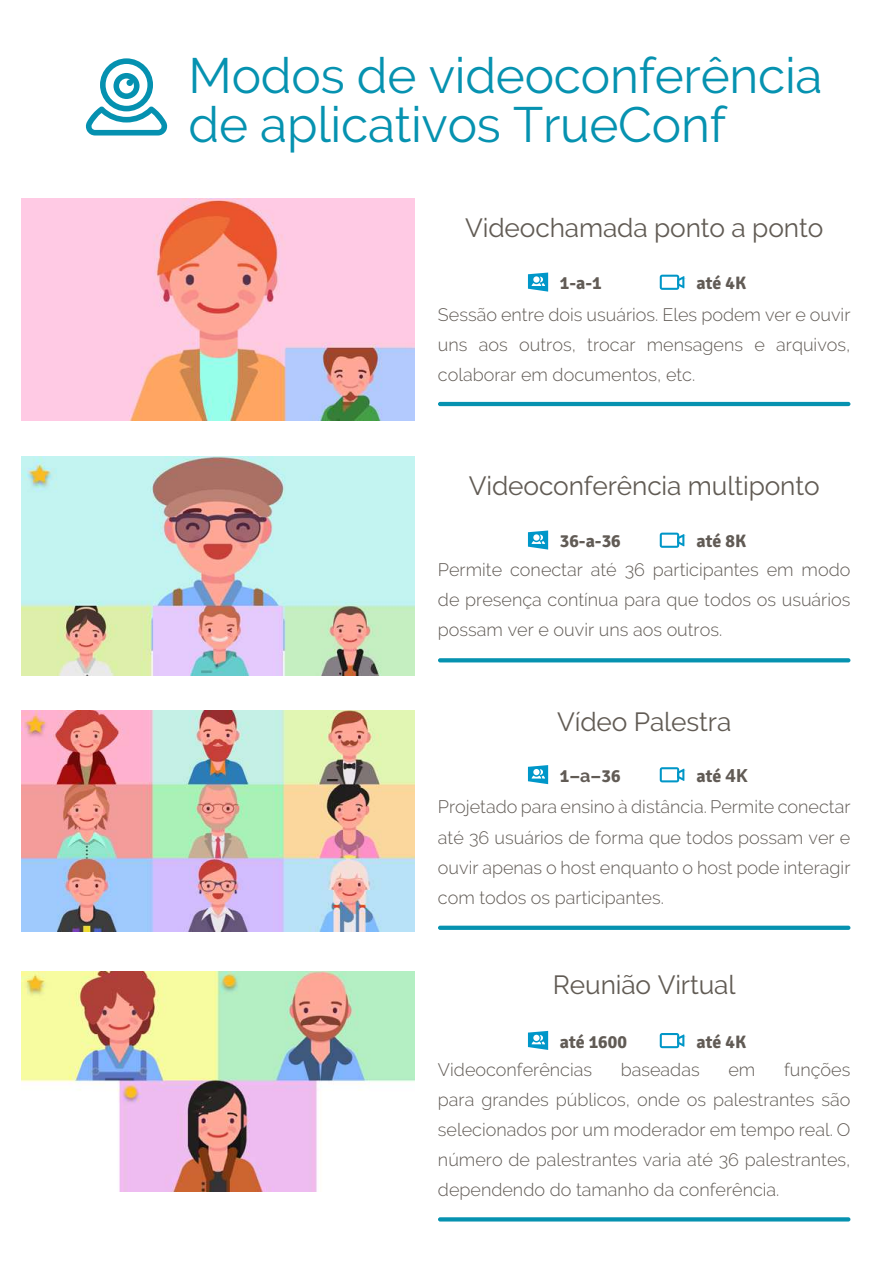
<style>
.page{position:relative;width:893px;height:1263px;background:#fff}
.page>*{position:absolute;margin:0;border:0;box-sizing:border-box;transform-origin:0 0}
.t1{font:49.5px/49.5px "Raleway";letter-spacing:-.005em;color:#0692b0}
.t2{font:26.25px "Raleway";letter-spacing:-.005em;color:#615b54}
.t3{font:300 18px/30px "Raleway";color:#615b55;text-align:justify}
.t4{font:700 18px "Signika";color:#615b55}
.s1{font-family:"Raleway"}
.s2{font-family:"Open Sans"}
</style>
<div class="page">
<img style="left:22px;top:199px;width:392px;height:222px">
<img style="left:22px;top:456px;width:392px;height:219px">
<img style="left:22px;top:972px;width:392px;height:220px">
<img style="left:22px;top:711px;width:393px;height:221px">
<hr style="left:438px;top:402px;width:412px;height:4px;background:#0692b0;border-radius:2px">
<svg style="left:438px;top:658px;width:412px;height:4px;fill:#0692b0"></svg>
<svg style="left:438px;top:926px;width:412px;height:4px;fill:#0692b0"></svg>
<svg style="left:438px;top:1217px;width:412px;height:4px;fill:#0692b0"></svg>
<svg style="left:528px;top:273px;width:20px;height:19px"></svg>
<svg style="left:660px;top:275px;width:24px;height:15px"></svg>
<svg style="left:528px;top:530px;width:20px;height:20px"></svg>
<svg style="left:660px;top:533px;width:24px;height:15px"></svg>
<svg style="left:528px;top:765px;width:20px;height:19px"></svg>
<svg style="left:660px;top:767px;width:24px;height:15px"></svg>
<svg style="left:528px;top:1031px;width:20px;height:19px"></svg>
<svg style="left:660px;top:1033px;width:24px;height:15px"></svg>
<svg style="left:85px;top:58px;width:83px;height:77px"></svg>
<h1 class="t1" style="left:189px;top:51px;width:635px">Modos de videoconferência de aplicativos TrueConf</h1>
<h2 class="t2" style="left:465px;top:212px;width:360px">Videochamada ponto a ponto</h2>
<p class="t4" style="left:560px;top:273px;width:43px">1-a-1</p>
<p class="t4" style="left:697px;top:273px;width:51px">até 4K</p>
<p class="t3" style="left:438px;top:299px;width:414px">Sessão entre dois usuários. Eles podem ver e ouvir uns aos outros, trocar mensagens e arquivos, colaborar em documentos, etc.</p>
<h2 class="t2" style="left:469px;top:470px;width:352px">Videoconferência multiponto</h2>
<p class="t4" style="left:560px;top:530px;width:62px">36-a-36</p>
<p class="t4" style="left:697px;top:530px;width:51px">até 8K</p>
<p class="t3" style="left:438px;top:555px;width:414px">Permite conectar até 36 participantes em modo de presença contínua para que todos os usuários possam ver e ouvir uns aos outros.</p>
<h2 class="t2" style="left:557px;top:706px;width:176px">Vídeo Palestra</h2>
<p class="t4" style="left:560px;top:765px;width:62px">1<span class="s1">–a–</span>36</p>
<p class="t4" style="left:697px;top:765px;width:53px">até <span class="s2">4K</span></p>
<p class="t3" style="left:438px;top:792px;width:414px">Projetado para ensino à distância. Permite conectar até 36 usuários de forma que todos possam ver e ouvir apenas o host enquanto o host pode interagir com todos os participantes.</p>
<h2 class="t2" style="left:553px;top:969px;width:184px">Reunião Virtual</h2>
<p class="t4" style="left:560px;top:1031px;width:69px">até 1600</p>
<p class="t4" style="left:697px;top:1031px;width:51px">até 4K</p>
<p class="t3" style="left:438px;top:1054px;width:156px">Videoconferências</p>
<p class="t3" style="left:621px;top:1054px;width:80px">baseadas</p>
<p class="t3" style="left:728px;top:1054px;width:28px">em</p>
<p class="t3" style="left:438px;top:1054px;width:414px;text-indent:346px">funções para grandes públicos, onde os palestrantes são selecionados por um moderador em tempo real. O número de palestrantes varia até 36 palestrantes, dependendo do tamanho da conferência.</p>
</div>
